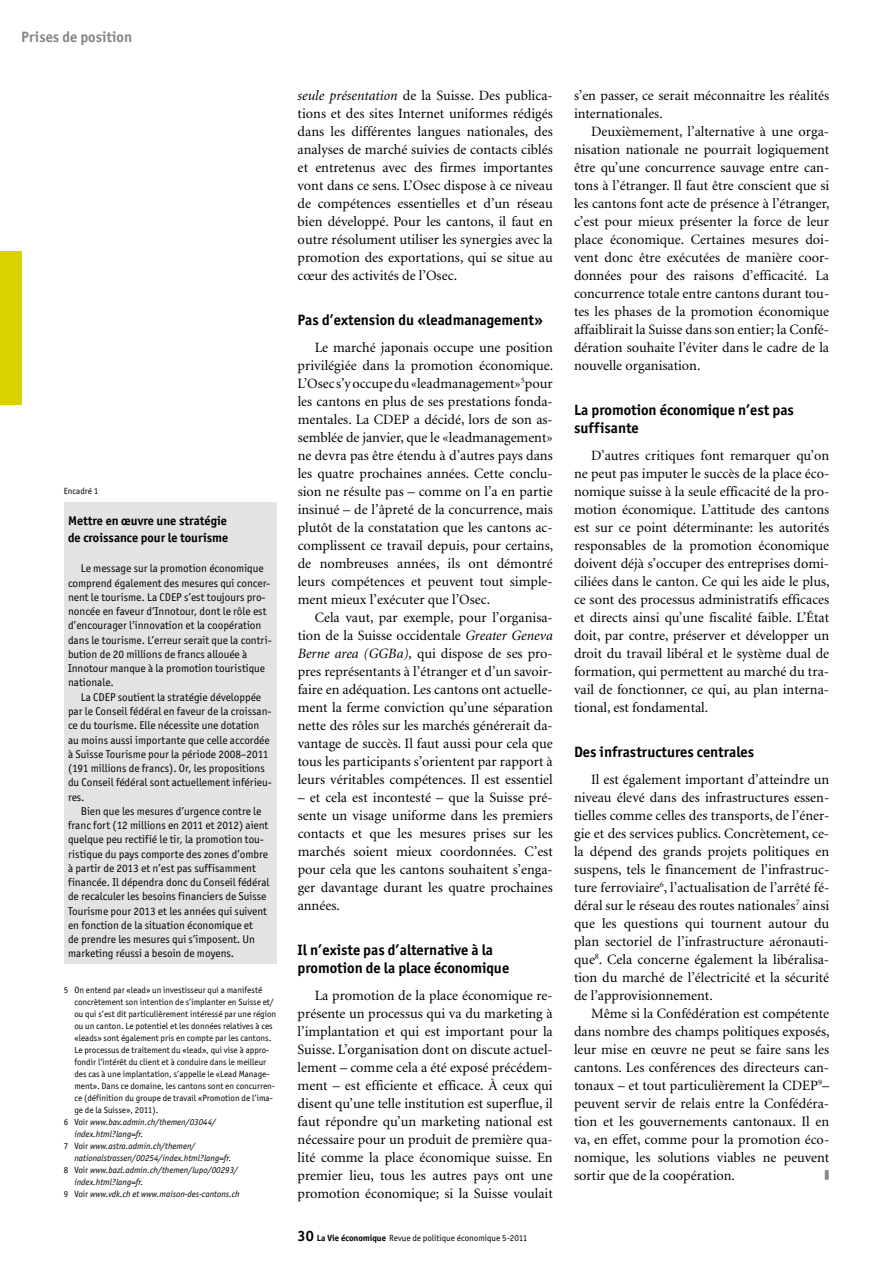
<style>
.page{position:relative;width:893px;height:1263px;background:#fff}
.page>*{position:absolute;margin:0;border:0;box-sizing:border-box;transform-origin:0 0}
.t1{font:700 15px/18px "Officina San ITC";color:#000}
.t2{font:700 15px "Officina San ITC";color:#868786}
.t3{font:14.25px/18px "Minion";color:#000;text-align:justify}
.t4{font:700 12.75px/16.5px "Officina San ITC";color:#000}
.t5{font:12px "Universal Newswith Comm Pi";color:#868786;scale:.4 1}
.t6{font:11.25px/14.2px "Officina San ITC";color:#000}
.t7{font:9px "Officina San ITC";color:#000}
.t8{font:italic 9px "Officina San ITC";color:#000}
.s1{font-style:normal}
.s2{font-style:italic}
.s3{font-weight:700;font-size:15px}
.s4{font-weight:700}
</style>
<div class="page">
<div style="left:0;top:252px;width:21px;height:153px;background:#dcd100"></div>
<div style="left:64px;top:502px;width:212px;height:461px;background:#e3e3e3"></div>
<p class="t2" style="left:21px;top:27px;width:112px">Prises de position</p>
<p class="t7" style="left:64px;top:486px;width:36px">Encadré 1</p>
<p class="t4" style="left:68px;top:512px;width:162px">Mettre en œuvre une stratégie de croissance pour le tourisme</p>
<p class="t6" style="left:68px;top:561px;width:205px;text-indent:13px">Le message sur la promotion économique comprend également des mesures qui concer&shy;nent le tourisme. La CDEP s’est toujours pro&shy;noncée en faveur d’Innotour, dont le rôle est d’encourager l’innovation et la coopération dans le tourisme. L’erreur serait que la contri&shy;bution de 20 millions de francs allouée à Innotour manque à la promotion touristique nationale.</p>
<p class="t6" style="left:68px;top:690px;width:205px;text-indent:13px">La CDEP soutient la stratégie développée par le Conseil fédéral en faveur de la croissan&shy;ce du tourisme. Elle nécessite une dotation au moins aussi importante que celle accordée à Suisse Tourisme pour la période 2008–2011 (191 millions de francs). Or, les propositions du Conseil fédéral sont actuellement inférieu&shy;res.</p>
<p class="t6" style="left:68px;top:804px;width:203px;text-indent:13px">Bien que les mesures d’urgence contre le franc fort (12 millions en 2011 et 2012) aient quelque peu rectifié le tir, la promotion tou&shy;ristique du pays comporte des zones d’ombre à partir de 2013 et n’est pas suffisamment financée. Il dépendra donc du Conseil fédéral de recalculer les besoins financiers de Suisse Tourisme pour 2013 et les années qui suivent en fonction de la situation économique et<br>de prendre les mesures qui s’imposent. Un marketing réussi a besoin de moyens.</p>
<p class="t7" style="left:64px;top:985px;width:200px">5 On entend par «lead» un investisseur qui a manifesté</p>
<p class="t7" style="left:74px;top:997px;width:201px">concrètement son intention de s’implanter en Suisse et/</p>
<p class="t7" style="left:74px;top:1009px;width:203px">ou qui s’est dit particulièrement intéressé par une région</p>
<p class="t7" style="left:74px;top:1021px;width:200px">ou un canton. Le potentiel et les données relatives à ces</p>
<p class="t7" style="left:74px;top:1033px;width:198px">«leads» sont également pris en compte par les cantons.</p>
<p class="t7" style="left:74px;top:1045px;width:197px">Le processus de traitement du «lead», qui vise à appro-</p>
<p class="t7" style="left:74px;top:1057px;width:193px">fondir l’intérêt du client et à conduire dans le meilleur</p>
<p class="t7" style="left:74px;top:1069px;width:197px">des cas à une implantation, s’appelle le «Lead Manage-</p>
<p class="t7" style="left:74px;top:1081px;width:202px">ment». Dans ce domaine, les cantons sont en concurren-</p>
<p class="t7" style="left:74px;top:1093px;width:200px">ce (définition du groupe de travail «Promotion de l’ima-</p>
<p class="t7" style="left:74px;top:1105px;width:85px">ge de la Suisse», 2011).</p>
<p class="t8" style="left:64px;top:1117px;width:154px"><span class="s1">6 Voir</span> www.bav.admin.ch/themen/03044/</p>
<p class="t8" style="left:74px;top:1129px;width:70px">index.html?lang=fr.</p>
<p class="t8" style="left:64px;top:1141px;width:133px"><span class="s1">7 Voir</span> www.astra.admin.ch/themen/</p>
<p class="t8" style="left:74px;top:1153px;width:159px">nationalstrassen/00254/index.html?lang=fr.</p>
<p class="t8" style="left:64px;top:1165px;width:176px"><span class="s1">8 Voir</span> www.bazl.admin.ch/themen/lupo/00293/</p>
<p class="t8" style="left:74px;top:1177px;width:70px">index.html?lang=fr.</p>
<p class="t8" style="left:64px;top:1189px;width:178px"><span class="s1">9 Voir</span> www.vdk.ch et www.maison-des-cantons.ch</p>
<p class="t3" style="left:298px;top:86px;width:257px"><span class="s2">seule présentation</span> de la Suisse. Des publica&shy;tions et des sites Internet uniformes rédigés dans les différentes langues nationales, des analyses de marché suivies de contacts ciblés et entretenus avec des firmes importantes vont dans ce sens. L’Osec dispose à ce niveau de compétences essentielles et d’un réseau bien développé. Pour les cantons, il faut en outre résolument utiliser les synergies avec la promotion des exportations, qui se situe au cœur des activités de l’Osec.</p>
<p class="t1" style="left:298px;top:310px;width:247px">Pas d’extension du «leadmanagement»</p>
<p class="t3" style="left:298px;top:338px;width:257px;text-indent:17px">Le marché japonais occupe une position privilégiée dans la promotion économique.<br>L’Osec s’y occupe du «leadmanagement»<sup>5</sup>pour les cantons en plus de ses prestations fonda&shy;mentales. La CDEP a décidé, lors de son as&shy;semblée de janvier, que le «leadmanagement» ne devra pas être étendu à d’autres pays dans les quatre prochaines années. Cette conclu&shy;sion ne résulte pas – comme on l’a en partie insinué – de l’âpreté de la concurrence, mais plutôt de la constatation que les cantons ac&shy;complissent ce travail depuis, pour certains, de nombreuses années, ils ont démontré leurs compétences et peuvent tout simple&shy;ment mieux l’exécuter que l’Osec.</p>
<p class="t3" style="left:298px;top:608px;width:257px;text-indent:17px">Cela vaut, par exemple, pour l’organisa&shy;tion de la Suisse occidentale <span class="s2">Greater Geneva Berne area (GGBa),</span> qui dispose de ses pro&shy;pres représentants à l’étranger et d’un savoir&shy;faire en adéquation. Les cantons ont actuelle&shy;ment la ferme conviction qu’une séparation nette des rôles sur les marchés générerait da&shy;vantage de succès. Il faut aussi pour cela que tous les participants s’orientent par rapport à leurs véritables compétences. Il est essentiel</p>
<p class="t3" style="left:298px;top:788px;width:257px">– et cela est incontesté – que la Suisse pré&shy;sente un visage uniforme dans les premiers contacts et que les mesures prises sur les marchés soient mieux coordonnées. C’est pour cela que les cantons souhaitent s’enga&shy;ger davantage durant les quatre prochaines années.</p>
<p class="t1" style="left:298px;top:940px;width:213px">Il n’existe pas d’alternative à la promotion de la place économique</p>
<p class="t3" style="left:298px;top:986px;width:257px;text-indent:17px">La promotion de la place économique re&shy;présente un processus qui va du marketing à l’implantation et qui est important pour la Suisse. L’organisation dont on discute actuel&shy;lement – comme cela a été exposé précédem&shy;ment – est efficiente et efficace. À ceux qui disent qu’une telle institution est superflue, il faut répondre qu’un marketing national est nécessaire pour un produit de première qua&shy;lité comme la place économique suisse. En premier lieu, tous les autres pays ont une promotion économique; si la Suisse voulait</p>
<p class="t7" style="left:298px;top:1232px;width:231px"><span class="s3">30</span> <span class="s4">La Vie économique</span> Revue de politique économique 5-2011</p>
<p class="t3" style="left:574px;top:86px;width:257px">s’en passer, ce serait méconnaitre les réalités internationales.</p>
<p class="t3" style="left:574px;top:122px;width:257px;text-indent:17px">Deuxièmement, l’alternative à une orga&shy;nisation nationale ne pourrait logiquement être qu’une concurrence sauvage entre can&shy;tons à l’étranger. Il faut être conscient que si les cantons font acte de présence à l’étranger, c’est pour mieux présenter la force de leur place économique. Certaines mesures doi&shy;vent donc être exécutées de manière coor&shy;données pour des raisons d’efficacité. La concurrence totale entre cantons durant tou&shy;tes les phases de la promotion économique affaiblirait la Suisse dans son entier; la Confé&shy;dération souhaite l’éviter dans le cadre de la nouvelle organisation.</p>
<p class="t1" style="left:574px;top:400px;width:221px">La promotion économique n’est pas suffisante</p>
<p class="t3" style="left:574px;top:446px;width:257px;text-indent:17px">D’autres critiques font remarquer qu’on ne peut pas imputer le succès de la place éco&shy;nomique suisse à la seule efficacité de la pro&shy;motion économique. L’attitude des cantons est sur ce point déterminante: les autorités responsables de la promotion économique doivent déjà s’occuper des entreprises domi&shy;ciliées dans le canton. Ce qui les aide le plus, ce sont des processus administratifs efficaces et directs ainsi qu’une fiscalité faible. L’État doit, par contre, préserver et développer un droit du travail libéral et le système dual de formation, qui permettent au marché du tra&shy;vail de fonctionner, ce qui, au plan interna&shy;tional, est fondamental.</p>
<p class="t1" style="left:574px;top:742px;width:182px">Des infrastructures centrales</p>
<p class="t3" style="left:574px;top:770px;width:257px;text-indent:17px">Il est également important d’atteindre un niveau élevé dans des infrastructures essen&shy;tielles comme celles des transports, de l’éner&shy;gie et des services publics. Concrètement, ce&shy;la dépend des grands projets politiques en suspens, tels le financement de l’infrastruc&shy;ture ferroviaire<sup>6</sup>, l’actualisation de l’arrêté fé&shy;déral sur le réseau des routes nationales<sup>7</sup> ainsi que les questions qui tournent autour du plan sectoriel de l’infrastructure aéronauti&shy;que<sup>8</sup>. Cela concerne également la libéralisa&shy;tion du marché de l’électricité et la sécurité de l’approvisionnement.</p>
<p class="t3" style="left:574px;top:1004px;width:257px;text-indent:17px">Même si la Confédération est compétente dans nombre des champs politiques exposés, leur mise en œuvre ne peut se faire sans les cantons. Les conférences des directeurs can&shy;tonaux – et tout particulièrement la CDEP<sup>9</sup>– peuvent servir de relais entre la Confédéra&shy;tion et les gouvernements cantonaux. Il en va, en effet, comme pour la promotion éco&shy;nomique, les solutions viables ne peuvent sortir que de la coopération.</p>
<p class="t5" style="left:825px;top:1170px;width:12px">m</p>
</div>
